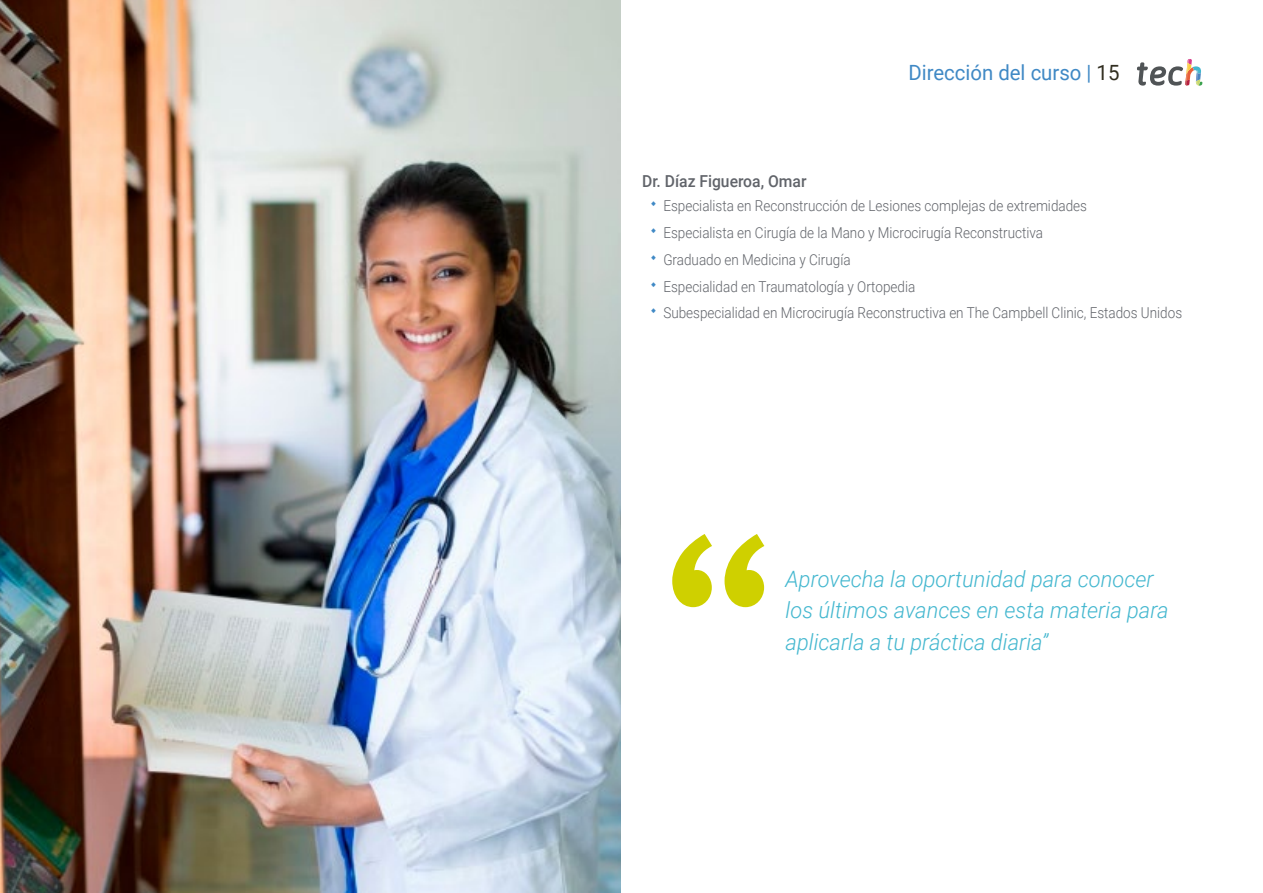
<style>
.page{position:relative;width:1263px;height:893px;background:#fff}
.page>*{position:absolute;margin:0;border:0;box-sizing:border-box;transform-origin:0 0}
.t1{font:italic 300 22.5px/31.5px "Roboto";color:#43b7cf}
.t2{font:21px "Roboto";color:#4089c5}
.t3{font:500 16.5px "Roboto";color:#61646a;scale:.95 1}
.t4{font:300 15px/26.7px "Roboto";color:#61646a;scale:.9 1}
.s1{color:#312e20}
</style>
<div class="page">
<svg style="left:1137px;top:59px;width:65px;height:27px"></svg>
<svg style="left:672px;top:534px;width:92px;height:73px"></svg>
<img style="left:0;top:0;width:621px;height:893px">
<h2 class="t2" style="left:908px;top:57px;width:213px">Dirección del curso | <span class="s1">15</span></h2>
<p class="t3" style="left:642px;top:169px;width:175px">Dr. Díaz Figueroa, Omar</p>
<p class="t4" style="left:663px;top:192px;width:578px">Especialista en Reconstrucción de Lesiones complejas de extremidades<br>Especialista en Cirugía de la Mano y Microcirugía Reconstructiva<br>Graduado en Medicina y Cirugía<br>Especialidad en Traumatología y Ortopedia<br>Subespecialidad en Microcirugía Reconstructiva en The Campbell Clinic, Estados Unidos</p>
<h1 class="t1" style="left:786px;top:562px;width:384px">Aprovecha la oportunidad para conocer los últimos avances en esta materia para aplicarla a tu práctica diaria”</h1>
</div>
